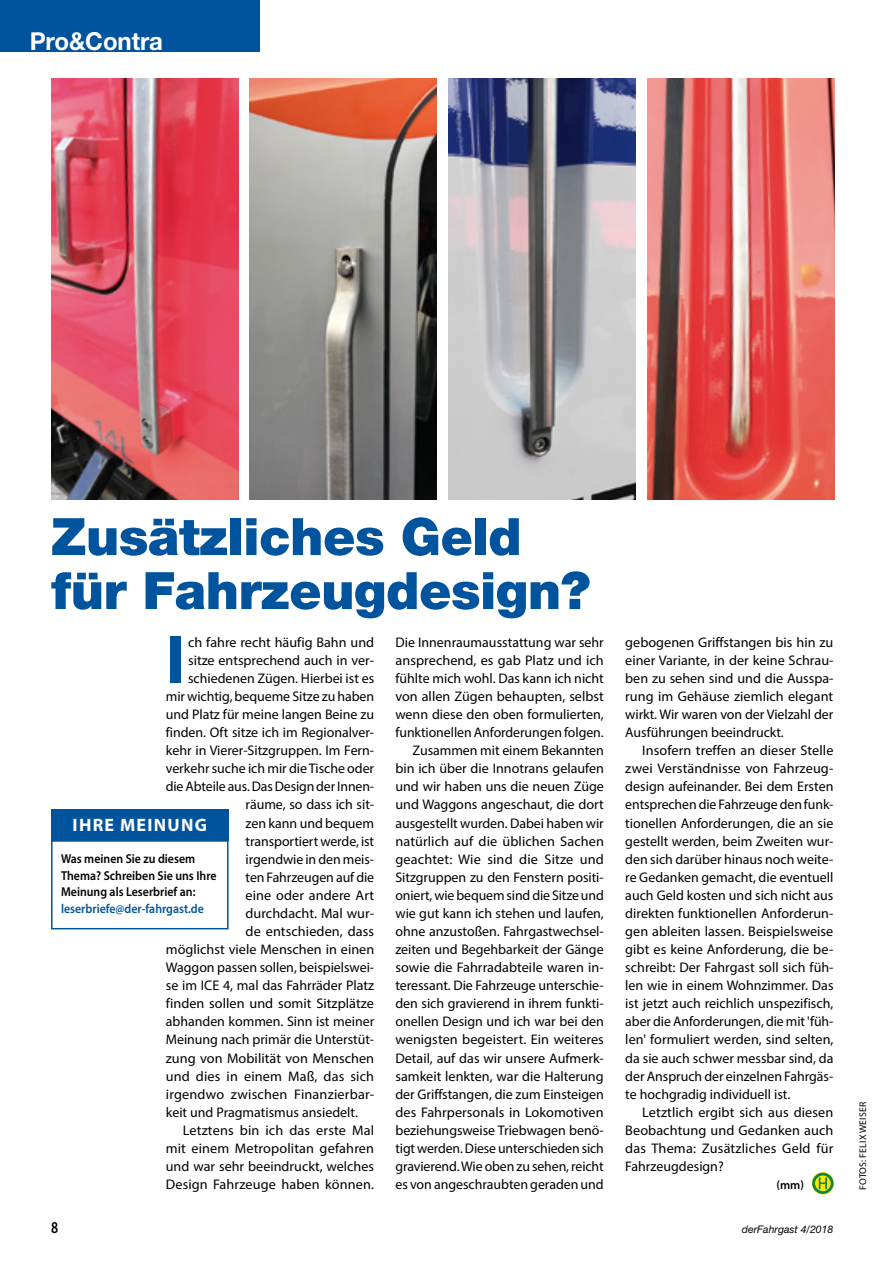
<style>
.page{position:relative;width:893px;height:1263px;background:#fff}
.page>*{position:absolute;margin:0;border:0;box-sizing:border-box;transform-origin:0 0}
.Myriad_Body_oE{font:700 64.65px "Helvetica Neue";color:#00549d}
.Hel_Head_45{font:900 51.6px/54px "Helvetica Neue";letter-spacing:-.01em;color:#00549d}
.Hel_Rubrik_rechts{font:700 24.75px "Helvetica Neue";letter-spacing:-.005em;color:#fff}
.Myriad_Kastenhead{font:700 18px "Myriad Pro";letter-spacing:.07em;color:#fff}
.t1{font:600 16.5px "Myriad Pro";color:#000;scale:.8 1}
.Myriad_Body_mE{font:13.95px/18px "Myriad Pro";letter-spacing:-.005em;color:#000;text-align:justify}
.Myriad_Body_oE-2{font:13.95px "Myriad Pro";letter-spacing:-.005em;color:#000}
.Myriad_Body_oE-3{font:13.95px "Myriad Pro";letter-spacing:.015em;color:#000}
.Myriad_Textkasten_oE{font:600 12.9px/16.5px "Myriad Pro";color:#000;scale:.92 1}
.Myriad_Body_mE-2{font:600 12px "Myriad Pro";color:#000}
.t2{font:italic 10.5px "Helvetica Neue";color:#000}
.Myriad_Foto{font:9.75px "Myriad Pro";letter-spacing:.02em;color:#000}
.s1{color:#00549d}
</style>
<div class="page">
<div style="left:0;top:0;width:259px;height:51px;background:#00549d"></div>
<svg style="left:51px;top:840px;width:178px;height:90px"></svg>
<div style="left:51px;top:809px;width:178px;height:31px;background:#00549d"></div>
<svg style="left:812px;top:1172px;width:22px;height:22px"></svg>
<svg style="left:812px;top:1173px;width:21px;height:21px"></svg>
<svg style="left:815px;top:1175px;width:16px;height:16px"></svg>
<svg style="left:819px;top:1177px;width:8px;height:12px"></svg>
<img style="left:250px;top:79px;width:187px;height:421px">
<img style="left:51px;top:79px;width:187px;height:421px">
<img style="left:647px;top:79px;width:187px;height:421px">
<img style="left:449px;top:79px;width:187px;height:421px">
<p class="Hel_Rubrik_rechts" style="left:30px;top:26px;width:135px">Pro&amp;Contra</p>
<p class="Hel_Head_45" style="left:51px;top:509px;width:541px">Zusätzliches Geld für Fahrzeugdesign?</p>
<p class="Myriad_Body_oE" style="left:166px;top:620px;width:21px">I</p>
<p class="Myriad_Body_oE-2" style="left:188px;top:633px;width:188px">ch fahre recht häufig Bahn und</p>
<p class="Myriad_Body_mE" style="left:395px;top:633px;width:210px">Die Innenraumausstattung war sehr ansprechend, es gab Platz und ich fühlte mich wohl. Das kann ich nicht von allen Zügen behaupten, selbst wenn diese den oben formulierten, funktionellen Anforderungen folgen.</p>
<p class="Myriad_Body_mE" style="left:395px;top:741px;width:210px;text-indent:17px">Zusammen mit einem Bekannten bin ich über die Innotrans gelaufen und wir haben uns die neuen Züge und Waggons angeschaut, die dort ausgestellt wurden. Dabei haben wir natürlich auf die üblichen Sachen geachtet: Wie sind die Sitze und Sitzgruppen zu den Fenstern positi&shy;oniert, wie bequem sind die Sitze und wie gut kann ich stehen und laufen, ohne anzustoßen. Fahrgastwechsel&shy;zeiten und Begehbarkeit der Gänge sowie die Fahrradabteile waren in&shy;teressant. Die Fahrzeuge unterschie&shy;den sich gravierend in ihrem funkti&shy;onellen Design und ich war bei den wenigsten begeistert. Ein weiteres Detail, auf das wir unsere Aufmerk&shy;samkeit lenkten, war die Halterung der Griffstangen, die zum Einsteigen des Fahrpersonals in Lokomotiven beziehungsweise Triebwagen benö&shy;tigt werden. Diese unterschieden sich gravierend. Wie oben zu sehen, reicht es von angeschraubten geraden und</p>
<p class="Myriad_Body_oE-2" style="left:188px;top:651px;width:188px">sitze entsprechend auch in ver-</p>
<p class="Myriad_Body_oE-2" style="left:188px;top:670px;width:188px">schiedenen Zügen. Hierbei ist es</p>
<p class="Myriad_Body_oE-2" style="left:166px;top:688px;width:210px">mir wichtig, bequeme Sitze zu haben</p>
<p class="Myriad_Body_oE-2" style="left:166px;top:706px;width:210px">und Platz für meine langen Beine zu</p>
<p class="Myriad_Body_oE-2" style="left:166px;top:724px;width:210px">finden. Oft sitze ich im Regionalver-</p>
<p class="Myriad_Body_oE-2" style="left:166px;top:742px;width:210px">kehr in Vierer-Sitzgruppen. Im Fern-</p>
<p class="Myriad_Body_oE-2" style="left:166px;top:760px;width:210px">verkehr suche ich mir die Tische oder</p>
<p class="Myriad_Body_oE-2" style="left:166px;top:778px;width:210px">die Abteile aus. Das Design der Innen-</p>
<p class="Myriad_Body_oE-2" style="left:246px;top:796px;width:130px">räume, so dass ich sit-</p>
<p class="Myriad_Body_oE-2" style="left:246px;top:814px;width:130px">zen kann und bequem</p>
<p class="Myriad_Body_oE-2" style="left:246px;top:832px;width:130px">transportiert werde, ist</p>
<p class="Myriad_Body_oE-2" style="left:246px;top:850px;width:130px">irgendwie in den meis-</p>
<p class="Myriad_Body_oE-2" style="left:246px;top:868px;width:130px">ten Fahrzeugen auf die</p>
<p class="Myriad_Body_oE-2" style="left:246px;top:886px;width:130px">eine oder andere Art</p>
<p class="Myriad_Body_oE-2" style="left:246px;top:904px;width:130px">durchdacht. Mal wur-</p>
<p class="Myriad_Body_oE-2" style="left:246px;top:923px;width:130px">de entschieden, dass</p>
<p class="Myriad_Body_oE-2" style="left:166px;top:941px;width:210px">möglichst viele Menschen in einen</p>
<p class="Myriad_Body_oE-2" style="left:166px;top:959px;width:210px">Waggon passen sollen, beispielswei-</p>
<p class="Myriad_Body_oE-2" style="left:166px;top:977px;width:210px">se im ICE 4, mal das Fahrräder Platz</p>
<p class="Myriad_Body_oE-2" style="left:166px;top:995px;width:210px">finden sollen und somit Sitzplätze</p>
<p class="Myriad_Body_oE-2" style="left:166px;top:1013px;width:210px">abhanden kommen. Sinn ist meiner</p>
<p class="Myriad_Body_oE-2" style="left:166px;top:1031px;width:210px">Meinung nach primär die Unterstüt-</p>
<p class="Myriad_Body_oE-2" style="left:166px;top:1049px;width:210px">zung von Mobilität von Menschen</p>
<p class="Myriad_Body_oE-2" style="left:166px;top:1067px;width:210px">und dies in einem Maß, das sich</p>
<p class="Myriad_Body_oE-3" style="left:166px;top:1085px;width:210px">irgendwo zwischen Finanzierbar-</p>
<p class="Myriad_Body_oE-2" style="left:166px;top:1103px;width:194px">keit und Pragmatismus ansiedelt.</p>
<p class="Myriad_Body_mE" style="left:166px;top:1121px;width:210px;text-indent:17px">Letztens bin ich das erste Mal mit einem Metropolitan gefahren und war sehr beeindruckt, welches Design Fahrzeuge haben können.</p>
<p class="Myriad_Kastenhead" style="left:73px;top:813px;width:136px">IHRE MEINUNG</p>
<p class="Myriad_Textkasten_oE" style="left:61px;top:850px;width:171px">Was meinen Sie zu diesem<br>Thema? Schreiben Sie uns Ihre<br>Meinung als Leserbrief an: <span class="s1">leserbriefe@der-fahrgast.de</span></p>
<p class="Myriad_Body_mE" style="left:625px;top:633px;width:210px">gebogenen Griffstangen bis hin zu einer Variante, in der keine Schrau&shy;ben zu sehen sind und die Ausspa&shy;rung im Gehäuse ziemlich elegant wirkt. Wir waren von der Vielzahl der Ausführungen beeindruckt.</p>
<p class="Myriad_Body_mE" style="left:625px;top:741px;width:210px;text-indent:17px">Insofern treffen an dieser Stelle zwei Verständnisse von Fahrzeug&shy;design aufeinander. Bei dem Ersten entsprechen die Fahrzeuge den funk&shy;tionellen Anforderungen, die an sie gestellt werden, beim Zweiten wur&shy;den sich darüber hinaus noch weite&shy;re Gedanken gemacht, die eventuell auch Geld kosten und sich nicht aus direkten funktionellen Anforderun&shy;gen ableiten lassen. Beispielsweise gibt es keine Anforderung, die be&shy;schreibt: Der Fahrgast soll sich füh&shy;len wie in einem Wohnzimmer. Das ist jetzt auch reichlich unspezifisch, aber die Anforderungen, die mit 'füh&shy;len' formuliert werden, sind selten, da sie auch schwer messbar sind, da der Anspruch der einzelnen Fahrgäs&shy;te hochgradig individuell ist.</p>
<p class="Myriad_Body_mE" style="left:625px;top:1103px;width:210px;text-indent:17px">Letztlich ergibt sich aus diesen Beobachtung und Gedanken auch das Thema: Zusätzliches Geld für Fahrzeugdesign?</p>
<p class="Myriad_Body_mE-2" style="left:776px;top:1177px;width:29px">(mm)</p>
<p class="t1" style="left:51px;top:1217px;width:10px">8</p>
<p class="t2" style="left:742px;top:1223px;width:93px">derFahrgast 4/2018</p>
<p class="Myriad_Foto" style="left:857px;top:1190px;width:90px;rotate:-90deg">FOTOS: FELIX WEISER</p>
</div>
